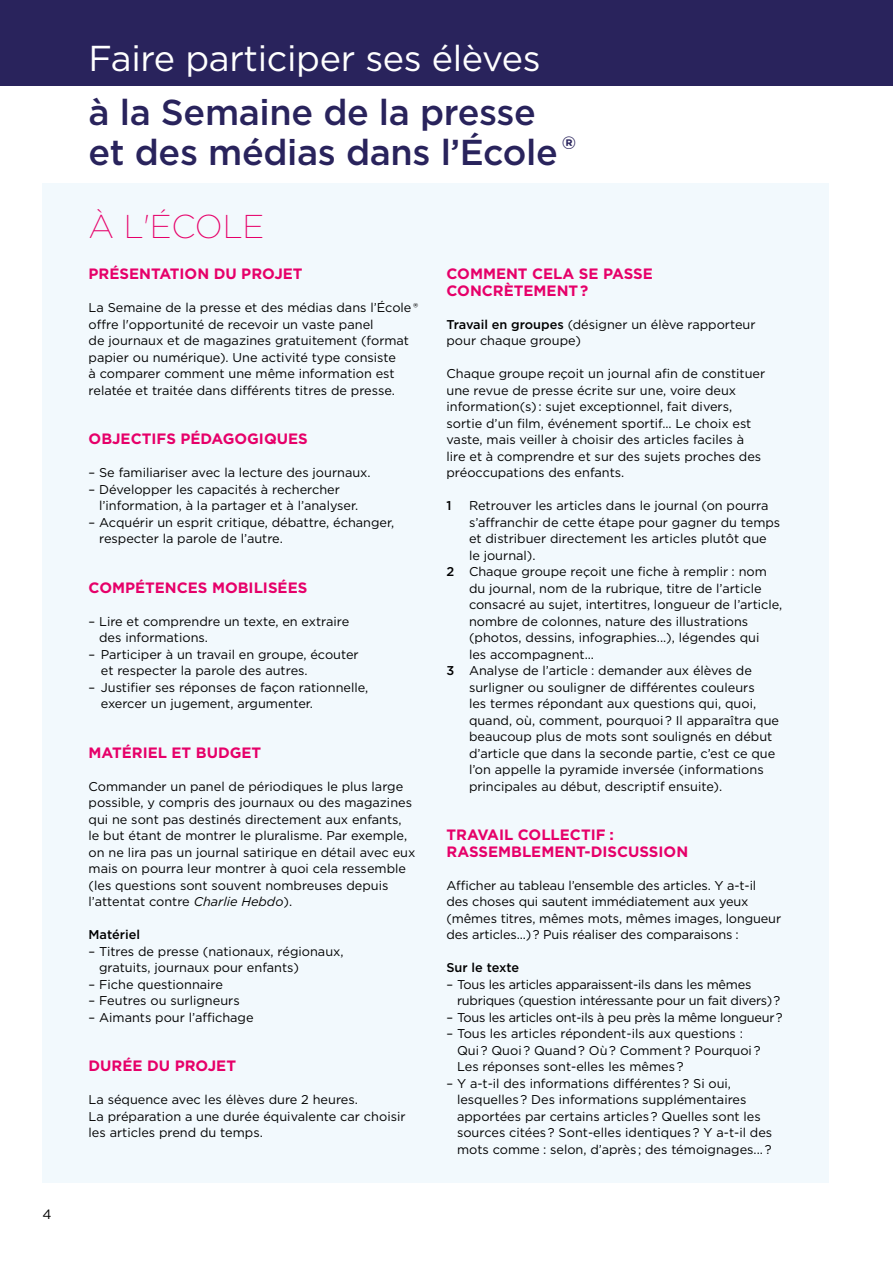
<style>
.page{position:relative;width:893px;height:1263px;background:#fff}
.page>*{position:absolute;margin:0;border:0;box-sizing:border-box;transform-origin:0 0}
.t1{font:500 36px/40.5px "Gotham";letter-spacing:-.01em;color:#29235c}
.t2{font:36px "Gotham";letter-spacing:-.01em;color:#fff}
.t3{font:200 33px "Gotham";letter-spacing:-.005em;color:#e60069}
.Intertitre{font:700 15px/16.5px "Gotham";color:#e60069}
.Texte_courant_fàg{font:700 15px "Gotham";color:#e60069}
.t4{font:13.5px "Gotham";color:#000}
.Texte_courant_fàg-2{font:12.75px/16.5px "Gotham";color:#000}
.Texte_courant_fàg-3{font:12.75px/16.5px "Gotham";letter-spacing:-.02em;color:#000}
.Texte_courant_fàg-4{font:500 12.75px "Gotham";color:#000}
.s1{font-style:italic}
.s2{font-weight:500}
</style>
<div class="page">
<div style="left:0;top:0;width:893px;height:85px;background:#29235c"></div>
<div style="left:43px;top:183px;width:786px;height:999px;background:#f2f9fd"></div>
<p class="t4" style="left:43px;top:1205px;width:11px">4</p>
<p class="t2" style="left:89px;top:36px;width:453px">Faire participer ses élèves</p>
<p class="t1" style="left:89px;top:91px;width:489px">à la Semaine de la presse et des médias dans l’École ®</p>
<p class="t3" style="left:89px;top:206px;width:177px">À L'ÉCOLE</p>
<p class="Texte_courant_fàg" style="left:89px;top:264px;width:216px">PRÉSENTATION DU PROJET</p>
<p class="Texte_courant_fàg-2" style="left:89px;top:299px;width:331px">La Semaine de la presse et des médias dans l’École ® offre l'opportunité de recevoir un vaste panel<br>de journaux et de magazines gratuitement (format papier ou numérique). Une activité type consiste<br>à comparer comment une même information est relatée et traitée dans différents titres de presse.</p>
<p class="Intertitre" style="left:89px;top:430px;width:221px">OBJECTIFS PÉDAGOGIQUES</p>
<p class="Texte_courant_fàg-2" style="left:89px;top:464px;width:284px">– Se familiariser avec la lecture des journaux.</p>
<p class="Texte_courant_fàg-2" style="left:99px;top:480px;width:261px;text-indent:-11px">– Développer les capacités à rechercher l’information, à la partager et à l’analyser.</p>
<p class="Texte_courant_fàg-2" style="left:99px;top:513px;width:297px;text-indent:-11px">– Acquérir un esprit critique, débattre, échanger, respecter la parole de l’autre.</p>
<p class="Intertitre" style="left:89px;top:579px;width:220px">COMPÉTENCES MOBILISÉES</p>
<p class="Texte_courant_fàg-2" style="left:99px;top:612px;width:252px;text-indent:-11px">– Lire et comprendre un texte, en extraire des informations.</p>
<p class="Texte_courant_fàg-2" style="left:101px;top:645px;width:259px;text-indent:-12px">– Participer à un travail en groupe, écouter et respecter la parole des autres.</p>
<p class="Texte_courant_fàg-2" style="left:101px;top:678px;width:269px;text-indent:-12px">– Justifier ses réponses de façon rationnelle, exercer un jugement, argumenter.</p>
<p class="Intertitre" style="left:89px;top:744px;width:174px">MATÉRIEL ET BUDGET</p>
<p class="Texte_courant_fàg-2" style="left:89px;top:777px;width:328px">Commander un panel de périodiques le plus large possible, y compris des journaux ou des magazines qui ne sont pas destinés directement aux enfants, le but étant de montrer le pluralisme. Par exemple, on ne lira pas un journal satirique en détail avec eux mais on pourra leur montrer à quoi cela ressemble (les questions sont souvent nombreuses depuis l’attentat contre <span class="s1">Charlie Hebdo</span>).</p>
<p class="Texte_courant_fàg-4" style="left:89px;top:926px;width:53px">Matériel</p>
<p class="Texte_courant_fàg-2" style="left:99px;top:942px;width:246px;text-indent:-11px">– Titres de presse (nationaux, régionaux, gratuits, journaux pour enfants)</p>
<p class="Texte_courant_fàg-2" style="left:89px;top:975px;width:136px">– Fiche questionnaire</p>
<p class="Texte_courant_fàg-2" style="left:89px;top:992px;width:153px">– Feutres ou surligneurs</p>
<p class="Texte_courant_fàg-2" style="left:89px;top:1008px;width:167px">– Aimants pour l’affichage</p>
<p class="Intertitre" style="left:89px;top:1057px;width:149px">DURÉE DU PROJET</p>
<p class="Texte_courant_fàg-2" style="left:89px;top:1091px;width:318px">La séquence avec les élèves dure 2 heures.<br>La préparation a une durée équivalente car choisir les articles prend du temps.</p>
<p class="Intertitre" style="left:446px;top:265px;width:208px">COMMENT CELA SE PASSE<br>CONCRÈTEMENT ?</p>
<p class="Texte_courant_fàg-2" style="left:446px;top:315px;width:311px"><span class="s2">Travail en groupes</span> (désigner un élève rapporteur pour chaque groupe)</p>
<p class="Texte_courant_fàg-2" style="left:446px;top:365px;width:320px">Chaque groupe reçoit un journal afin de constituer une revue de presse écrite sur une, voire deux information(s) : sujet exceptionnel, fait divers, sortie d’un film, événement sportif... Le choix est vaste, mais veiller à choisir des articles faciles à lire et à comprendre et sur des sujets proches des préoccupations des enfants.</p>
<p class="Texte_courant_fàg-4" style="left:446px;top:497px;width:7px">1</p>
<p class="Texte_courant_fàg-2" style="left:469px;top:497px;width:313px">Retrouver les articles dans le journal (on pourra s’affranchir de cette étape pour gagner du temps et distribuer directement les articles plutôt que le journal).</p>
<p class="Texte_courant_fàg-2" style="left:469px;top:563px;width:315px;text-indent:-22px"><span class="s2">2</span> Chaque groupe reçoit une fiche à remplir : nom du journal, nom de la rubrique, titre de l’article consacré au sujet, intertitres, longueur de l’article, nombre de colonnes, nature des illustrations (photos, dessins, infographies...), légendes qui<br>les accompagnent...</p>
<p class="Texte_courant_fàg-2" style="left:469px;top:662px;width:312px;text-indent:-22px"><span class="s2">3</span> Analyse de l’article : demander aux élèves de surligner ou souligner de différentes couleurs<br>les termes répondant aux questions qui, quoi, quand, où, comment, pourquoi ? Il apparaîtra que beaucoup plus de mots sont soulignés en début d’article que dans la seconde partie, c’est ce que l’on appelle la pyramide inversée (informations principales au début, descriptif ensuite).</p>
<p class="Intertitre" style="left:446px;top:826px;width:243px">TRAVAIL COLLECTIF :<br>RASSEMBLEMENT-DISCUSSION</p>
<p class="Texte_courant_fàg-2" style="left:446px;top:876px;width:336px">Afficher au tableau l’ensemble des articles. Y a-t-il des choses qui sautent immédiatement aux yeux (mêmes titres, mêmes mots, mêmes images, longueur des articles...) ? Puis réaliser des comparaisons :</p>
<p class="Texte_courant_fàg-4" style="left:446px;top:959px;width:74px">Sur le texte</p>
<p class="Texte_courant_fàg-3" style="left:457px;top:975px;width:325px;text-indent:-11px">– Tous les articles apparaissent-ils dans les mêmes rubriques (question intéressante pour un fait divers) ?</p>
<p class="Texte_courant_fàg-3" style="left:446px;top:1008px;width:338px">– Tous les articles ont-ils à peu près la même longueur ?</p>
<p class="Texte_courant_fàg-2" style="left:457px;top:1025px;width:305px;text-indent:-11px">– Tous les articles répondent-ils aux questions :<br>Qui ? Quoi ? Quand ? Où ? Comment ? Pourquoi ?<br>Les réponses sont-elles les mêmes ?</p>
<p class="Texte_courant_fàg-2" style="left:457px;top:1074px;width:317px;text-indent:-11px">– Y a-t-il des informations différentes ? Si oui, lesquelles ? Des informations supplémentaires apportées par certains articles ? Quelles sont les sources citées ? Sont-elles identiques ? Y a-t-il des mots comme : selon, d’après ; des témoignages... ?</p>
</div>
